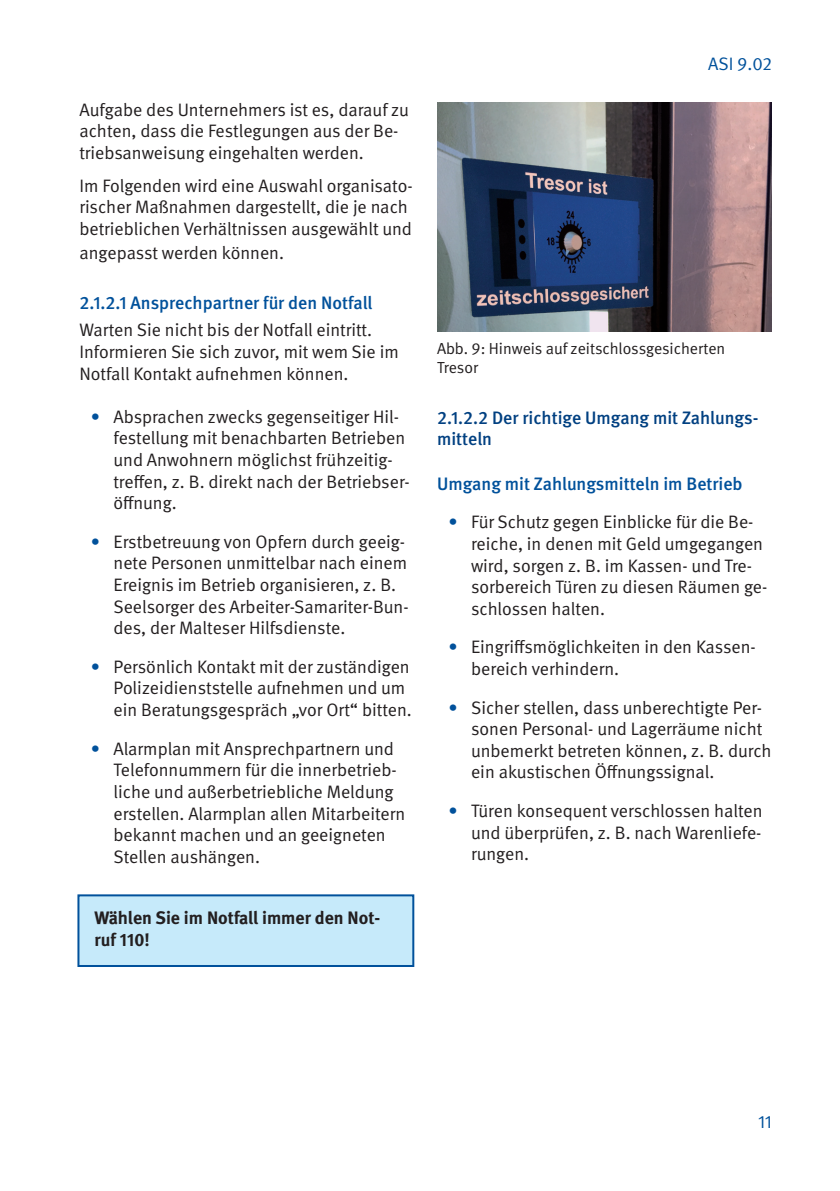
<style>
.page{position:relative;width:840px;height:1191px;background:#fff}
.page>*{position:absolute;margin:0;border:0;box-sizing:border-box;transform-origin:0 0}
.t1{font:18px/21.6px "DGUV Meta";color:#231f20}
.t2{font:500 18px "DGUV Meta";color:#01519b}
.t3{font:500 18px/21.6px "DGUV Meta";color:#014081}
.t4{font:700 18px/22px "DGUV Meta";color:#231f20}
.t5{font:18px "DGUV Meta";letter-spacing:-.005em;color:#01519b}
.t6{font:16px/19.2px "DGUV Meta";letter-spacing:-.005em;color:#231f20}
.s1{color:#01519b}
</style>
<div class="page">
<div style="left:77px;top:894px;width:337px;height:73px;background:#c6eafa;border:2px solid #01519b"></div>
<img style="left:437px;top:102px;width:334px;height:230px">
<p class="t1" style="left:79px;top:99px;width:331px">Aufgabe des Unternehmers ist es, darauf zu achten, dass die Festlegungen aus der Be&shy;triebsanweisung eingehalten werden.</p>
<p class="t1" style="left:79px;top:175px;width:334px">Im Folgenden wird eine Auswahl organisato&shy;rischer Maßnahmen dargestellt, die je nach betrieblichen Verhältnissen ausgewählt und</p>
<p class="t1" style="left:79px;top:242px;width:206px">angepasst werden können.</p>
<p class="t2" style="left:79px;top:292px;width:294px">2.1.2.1 Ansprechpartner für den Notfall</p>
<p class="t1" style="left:79px;top:320px;width:321px">Warten Sie nicht bis der Notfall eintritt.<br>Informieren Sie sich zuvor, mit wem Sie im<br>Notfall Kontakt aufnehmen können.</p>
<p class="t1" style="left:113px;top:406px;width:297px;text-indent:-23px"><span class="s1">•</span> Absprachen zwecks gegenseitiger Hil&shy;festellung mit benachbarten Betrieben und Anwohnern möglichst frühzeitig&shy;treffen, z. B. direkt nach der Betriebser&shy;öffnung.</p>
<p class="t1" style="left:113px;top:531px;width:296px;text-indent:-23px"><span class="s1">•</span> Erstbetreuung von Opfern durch geeig&shy;nete Personen unmittelbar nach einem Ereignis im Betrieb organisieren, z. B.<br>Seelsorger des Arbeiter-Samariter-Bun&shy;des, der Malteser Hilfsdienste.</p>
<p class="t1" style="left:113px;top:656px;width:300px;text-indent:-23px"><span class="s1">•</span> Persönlich Kontakt mit der zuständigen<br>Polizeidienststelle aufnehmen und um ein Beratungsgespräch „vor Ort“ bitten.</p>
<p class="t1" style="left:113px;top:738px;width:293px;text-indent:-23px"><span class="s1">•</span> Alarmplan mit Ansprechpartnern und Telefonnummern für die innerbetrieb&shy;liche und außerbetriebliche Meldung erstellen. Alarmplan allen Mitarbeitern bekannt machen und an geeigneten Stellen aushängen.</p>
<p class="t4" style="left:94px;top:907px;width:287px">Wählen Sie im Notfall immer den Not&shy;ruf 110!</p>
<p class="t5" style="left:708px;top:54px;width:65px">ASI 9.02</p>
<p class="t6" style="left:437px;top:339px;width:289px">Abb. 9: Hinweis auf zeitschlossgesicherten<br>Tresor</p>
<p class="t3" style="left:437px;top:407px;width:323px">2.1.2.2 Der richtige Umgang mit Zahlungs&shy;mitteln</p>
<p class="t2" style="left:437px;top:473px;width:307px">Umgang mit Zahlungsmitteln im Betrieb</p>
<p class="t1" style="left:471px;top:512px;width:298px;text-indent:-23px"><span class="s1">•</span> Für Schutz gegen Einblicke für die Be&shy;reiche, in denen mit Geld umgegangen wird, sorgen z. B. im Kassen- und Tre&shy;sorbereich Türen zu diesen Räumen ge&shy;schlossen halten.</p>
<p class="t1" style="left:471px;top:637px;width:286px;text-indent:-23px"><span class="s1">•</span> Eingriffsmöglichkeiten in den Kassen&shy;bereich verhindern.</p>
<p class="t1" style="left:471px;top:697px;width:302px;text-indent:-23px"><span class="s1">•</span> Sicher stellen, dass unberechtigte Per&shy;sonen Personal- und Lagerräume nicht unbemerkt betreten können, z. B. durch ein akustischen Öffnungssignal.</p>
<p class="t1" style="left:471px;top:800px;width:293px;text-align:justify;text-indent:-23px"><span class="s1">•</span> Türen konsequent verschlossen halten und überprüfen, z. B. nach Warenliefe&shy;rungen.</p>
<p class="t5" style="left:757px;top:1111px;width:15px">11</p>
</div>
